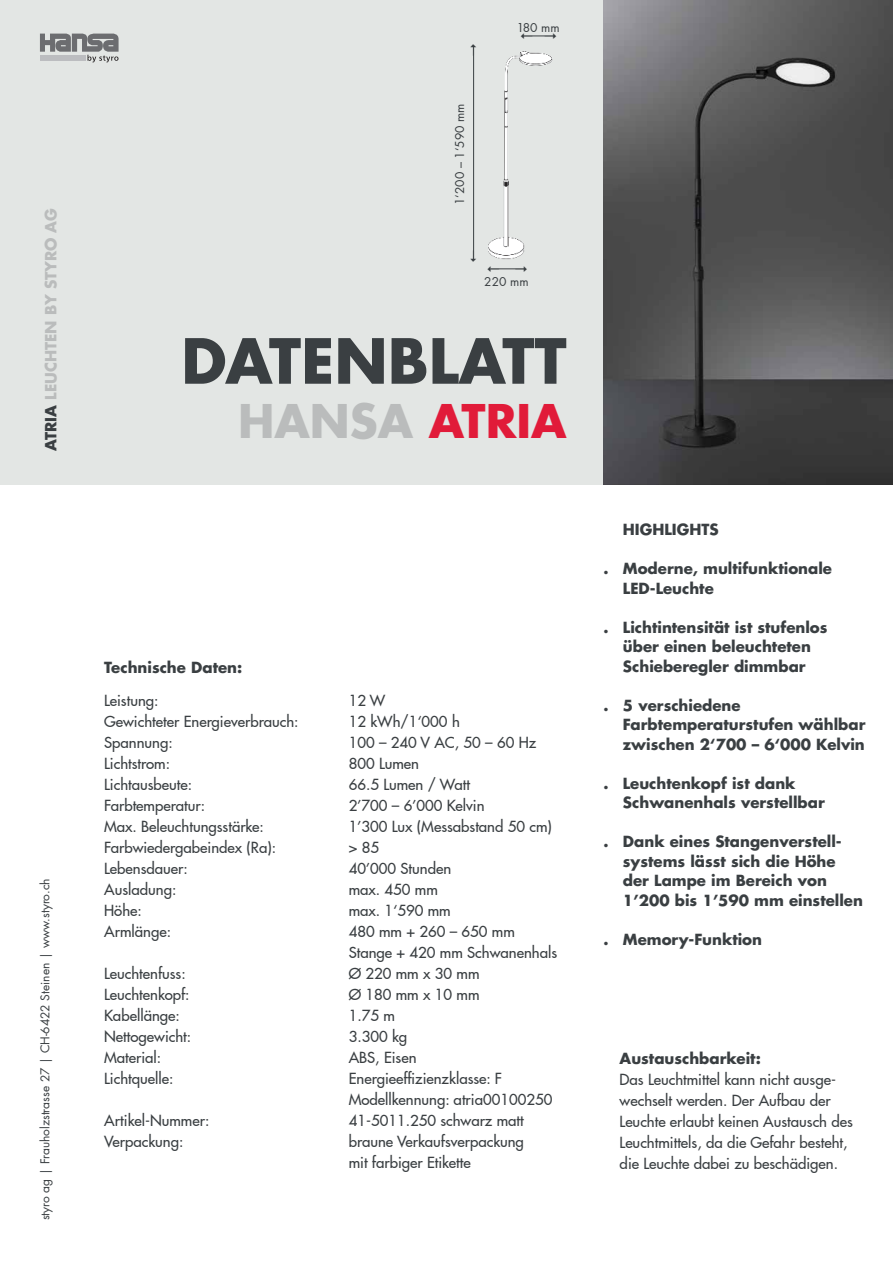
<style>
.page{position:relative;width:893px;height:1263px;background:#fff}
.page>*{position:absolute;margin:0;border:0;box-sizing:border-box;transform-origin:0 0}
.t1{font:700 60.45px "Futura LT Pro";color:#3a3f42}
.t2{font:700 45.3px "Futura LT Pro";color:#babcbc}
.t3{font:700 15.15px "Futura LT Pro";color:#babcbc}
.t4{font:500 15px/21px "Futura LT Pro";color:#3a3f42}
.t5{font:700 15px/19.5px "Futura LT Pro";color:#3a3f42}
.t6{font:12px "Futura LT Pro";color:#3a3f42}
.t7{font:12px "Zapf Essentials Arrows One";color:#3a3f42}
.s1{color:#3a3f42}
.s2{color:#e11b39}
</style>
<div class="page">
<div style="left:0;top:0;width:603px;height:484px;background:#e3e6e4"></div>
<img style="left:603px;top:0;width:290px;height:484px">
<svg style="left:40px;top:33px;width:79px;height:29px"></svg>
<svg style="left:473px;top:35px;width:82px;height:235px"></svg>
<p class="t3" style="left:39px;top:451px;width:244px;rotate:-90deg"><span class="s1">ATRIA</span> LEUCHTEN BY STYRO AG</p>
<p class="t6" style="left:37px;top:1220px;width:344px;rotate:-90deg">styro ag | Frauholzstrasse 27 | CH-6422 Steinen | www.styro.ch</p>
<p class="t7" style="left:481px;top:43px;width:15px;rotate:90deg">2</p>
<p class="t6" style="left:451px;top:205px;width:103px;rotate:-90deg">1‘200 – 1‘590 mm</p>
<p class="t6" style="left:517px;top:19px;width:44px">180 mm</p>
<p class="t7" style="left:520px;top:29px;width:15px">2</p>
<p class="t7" style="left:486px;top:262px;width:15px">2</p>
<p class="t6" style="left:484px;top:273px;width:46px">220 mm</p>
<h1 class="t1" style="left:181px;top:314px;width:387px">DATENBLATT</h1>
<h2 class="t2" style="left:238px;top:386px;width:330px">HANSA <span class="s2">ATRIA</span></h2>
<p class="t5" style="left:104px;top:657px;width:140px">Technische Daten:</p>
<p class="t4" style="left:104px;top:689px;width:56px">Leistung:</p>
<p class="t4" style="left:349px;top:689px;width:38px">12 W</p>
<p class="t4" style="left:104px;top:710px;width:196px">Gewichteter Energieverbrauch:</p>
<p class="t4" style="left:349px;top:710px;width:113px">12 kWh/1‘000 h</p>
<p class="t4" style="left:104px;top:731px;width:70px">Spannung:</p>
<p class="t4" style="left:349px;top:731px;width:189px">100 – 240 V AC, 50 – 60 Hz</p>
<p class="t4" style="left:104px;top:752px;width:67px">Lichtstrom:</p>
<p class="t4" style="left:349px;top:752px;width:72px">800 Lumen</p>
<p class="t4" style="left:104px;top:773px;width:90px">Lichtausbeute:</p>
<p class="t4" style="left:349px;top:773px;width:123px">66.5 Lumen / Watt</p>
<p class="t4" style="left:104px;top:794px;width:102px">Farbtemperatur:</p>
<p class="t4" style="left:349px;top:794px;width:137px">2’700 – 6’000 Kelvin</p>
<p class="t4" style="left:104px;top:815px;width:161px">Max. Beleuchtungsstärke:</p>
<p class="t4" style="left:349px;top:815px;width:205px">1’300 Lux (Messabstand 50 cm)</p>
<p class="t4" style="left:104px;top:836px;width:173px">Farbwiedergabeindex (Ra):</p>
<p class="t4" style="left:349px;top:836px;width:32px">&gt; 85</p>
<p class="t4" style="left:104px;top:857px;width:85px">Lebensdauer:</p>
<p class="t4" style="left:349px;top:857px;width:104px">40’000 Stunden</p>
<p class="t4" style="left:104px;top:878px;width:74px">Ausladung:</p>
<p class="t4" style="left:349px;top:878px;width:91px">max. 450 mm</p>
<p class="t4" style="left:104px;top:899px;width:39px">Höhe:</p>
<p class="t4" style="left:349px;top:899px;width:104px">max. 1‘590 mm</p>
<p class="t4" style="left:104px;top:920px;width:68px">Armlänge:</p>
<p class="t4" style="left:349px;top:920px;width:210px">480 mm + 260 – 650 mm<br>Stange + 420 mm Schwanenhals</p>
<p class="t4" style="left:104px;top:962px;width:83px">Leuchtenfuss:</p>
<p class="t4" style="left:349px;top:962px;width:132px">Ø 220 mm x 30 mm</p>
<p class="t4" style="left:104px;top:983px;width:87px">Leuchtenkopf:</p>
<p class="t4" style="left:349px;top:983px;width:132px">Ø 180 mm x 10 mm</p>
<p class="t4" style="left:104px;top:1004px;width:77px">Kabellänge:</p>
<p class="t4" style="left:349px;top:1004px;width:48px">1.75 m</p>
<p class="t4" style="left:104px;top:1025px;width:89px">Nettogewicht:</p>
<p class="t4" style="left:349px;top:1025px;width:60px">3.300 kg</p>
<p class="t4" style="left:104px;top:1046px;width:59px">Material:</p>
<p class="t4" style="left:349px;top:1046px;width:69px">ABS, Eisen</p>
<p class="t4" style="left:104px;top:1067px;width:71px">Lichtquelle:</p>
<p class="t4" style="left:349px;top:1067px;width:205px">Energieeffizienzklasse: F<br>Modellkennung: atria00100250</p>
<p class="t4" style="left:104px;top:1109px;width:107px">Artikel-Nummer:</p>
<p class="t4" style="left:349px;top:1109px;width:177px">41-5011.250 schwarz matt</p>
<p class="t4" style="left:104px;top:1130px;width:81px">Verpackung:</p>
<p class="t4" style="left:349px;top:1130px;width:177px">braune Verkaufsverpackung mit farbiger Etikette</p>
<p class="t5" style="left:623px;top:520px;width:97px">HIGHLIGHTS</p>
<p class="t5" style="left:623px;top:559px;width:211px;text-indent:-20px">. Moderne, multifunktionale<br>LED-Leuchte</p>
<p class="t5" style="left:603px;top:617px;width:226px;text-align:center">. Lichtintensität ist stufenlos über einen beleuchteten<br>Schieberegler dimmbar</p>
<p class="t5" style="left:623px;top:695px;width:244px;text-indent:-20px">. 5 verschiedene<br>Farbtemperaturstufen wählbar zwischen 2‘700 – 6‘000 Kelvin</p>
<p class="t5" style="left:623px;top:773px;width:203px;text-indent:-20px">. Leuchtenkopf ist dank<br>Schwanenhals verstellbar</p>
<p class="t5" style="left:623px;top:832px;width:242px;text-indent:-20px">. Dank eines Stangenverstell&shy;systems lässt sich die Höhe der Lampe im Bereich von<br>1’200 bis 1’590 mm einstellen</p>
<p class="t5" style="left:603px;top:929px;width:160px">. Memory-Funktion</p>
<p class="t5" style="left:620px;top:1048px;width:143px">Austauschbarkeit:</p>
<p class="t4" style="left:620px;top:1068px;width:235px">Das Leuchtmittel kann nicht ausge&shy;wechselt werden. Der Aufbau der Leuchte erlaubt keinen Austausch des Leuchtmittels, da die Gefahr besteht, die Leuchte dabei zu beschädigen.</p>
</div>
